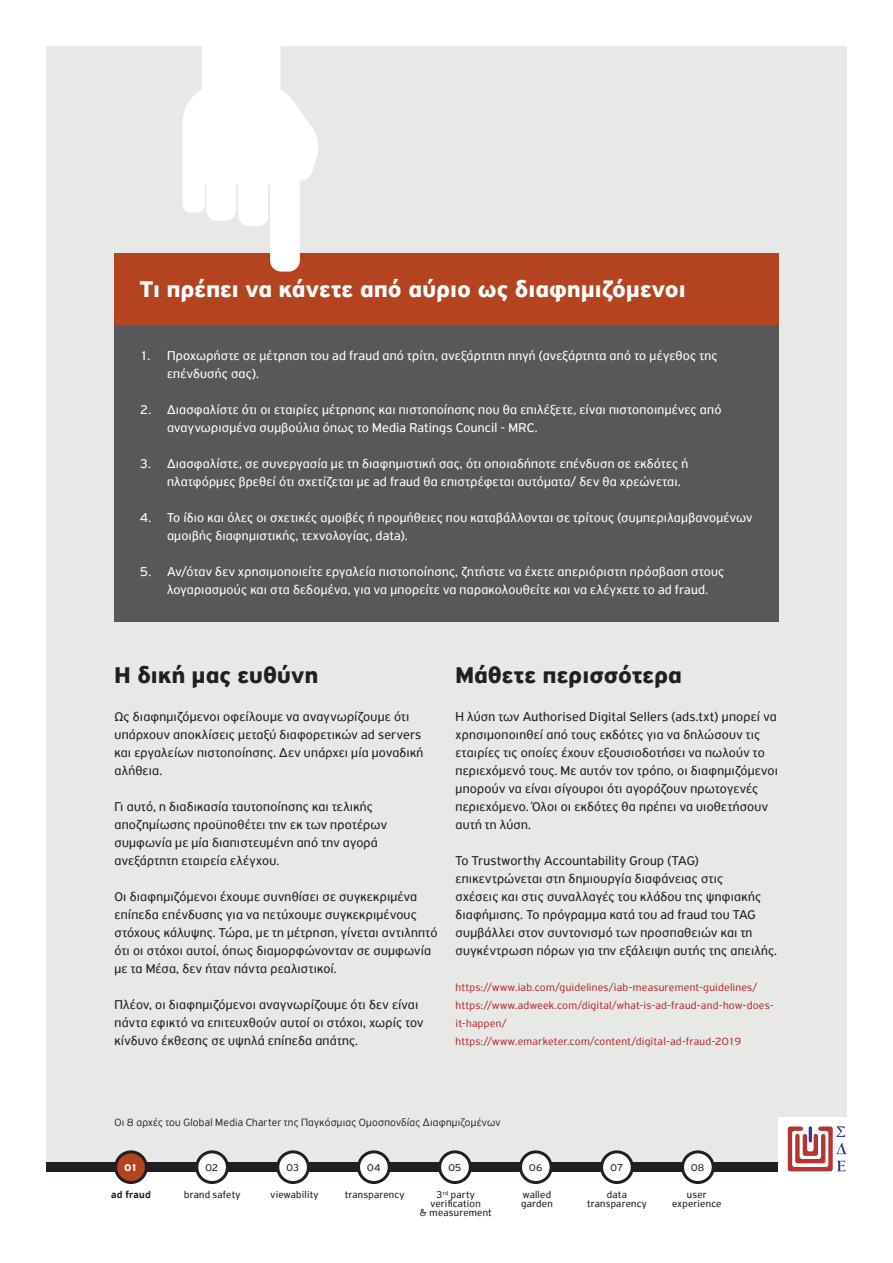
<style>
.page{position:relative;width:893px;height:1263px;background:#fff}
.page>*{position:absolute;margin:0;border:0;box-sizing:border-box;transform-origin:0 0}
.t1{font:700 24px "PF Highway Sans Pro";letter-spacing:.005em;color:#fff}
.t2{font:700 24px "PF Highway Sans Pro";letter-spacing:.005em;color:#231f20}
.t3{font:13.5px/18px "PF Highway Sans Pro";letter-spacing:.015em;color:#231f20}
.t4{font:13.5px/18px "PF Highway Sans Pro";letter-spacing:.015em;color:#fff}
.t5{font:11.25px/18px "PF Highway Sans Pro";letter-spacing:.025em;color:#b43534}
.t6{font:300 11.25px "PF Highway Sans Pro";letter-spacing:.02em;color:#231f20}
.t7{font:10.5px/9px "PF Highway Sans Pro";letter-spacing:.025em;color:#231f20;text-align:center}
.t8{font:500 10.5px "PF Highway Sans Pro";letter-spacing:.03em;color:#231f20}
.t9{font:700 10.5px "PF Highway Sans Pro";color:#fff}
</style>
<div class="page">
<div style="left:46px;top:46px;width:801px;height:1116px;background:#e8e9e7"></div>
<div style="left:114px;top:253px;width:664px;height:72px;background:#b44321"></div>
<div style="left:114px;top:325px;width:664px;height:297px;background:#57585a"></div>
<div style="left:779px;top:1117px;width:114px;height:100px;background:#fff"></div>
<svg style="left:788px;top:1126px;width:59px;height:45px"></svg>
<div style="left:46px;top:1162px;width:732px;height:9px;background:#231f20"></div>
<div style="left:116px;top:1152px;width:30px;height:30px;background:#b44321;border-radius:50%"></div>
<div style="left:114px;top:1150px;width:34px;height:34px;border:3px solid #231f20;border-radius:50%"></div>
<div style="left:197px;top:1152px;width:30px;height:30px;background:#fff;border-radius:50%"></div>
<div style="left:195px;top:1150px;width:34px;height:34px;border:3px solid #231f20;border-radius:50%"></div>
<div style="left:278px;top:1152px;width:30px;height:30px;background:#fff;border-radius:50%"></div>
<div style="left:276px;top:1150px;width:34px;height:34px;border:3px solid #231f20;border-radius:50%"></div>
<div style="left:359px;top:1152px;width:30px;height:30px;background:#fff;border-radius:50%"></div>
<div style="left:357px;top:1150px;width:34px;height:34px;border:3px solid #231f20;border-radius:50%"></div>
<div style="left:440px;top:1152px;width:30px;height:30px;background:#fff;border-radius:50%"></div>
<div style="left:438px;top:1150px;width:34px;height:34px;border:3px solid #231f20;border-radius:50%"></div>
<div style="left:520px;top:1152px;width:31px;height:30px;background:#fff;border-radius:50%"></div>
<div style="left:519px;top:1150px;width:34px;height:34px;border:3px solid #231f20;border-radius:50%"></div>
<div style="left:602px;top:1152px;width:30px;height:30px;background:#fff;border-radius:50%"></div>
<div style="left:600px;top:1150px;width:34px;height:34px;border:3px solid #231f20;border-radius:50%"></div>
<div style="left:682px;top:1152px;width:31px;height:30px;background:#fff;border-radius:50%"></div>
<div style="left:681px;top:1150px;width:34px;height:34px;border:3px solid #231f20;border-radius:50%"></div>
<svg style="left:183px;top:46px;width:135px;height:226px"></svg>
<h1 class="t1" style="left:140px;top:275px;width:547px">Τι πρέπει να κάνετε από αύριο ως διαφημιζόμενοι</h1>
<p class="t4" style="left:167px;top:347px;width:552px;text-indent:-27px">1. Προχωρήστε σε μέτρηση του ad fraud από τρίτη, ανεξάρτητη πηγή (ανεξάρτητα από το μέγεθος της επένδυσής σας).</p>
<p class="t4" style="left:167px;top:401px;width:556px;text-indent:-27px">2. Διασφαλίστε ότι οι εταιρίες μέτρησης και πιστοποίησης που θα επιλέξετε, είναι πιστοποιημένες από αναγνωρισμένα συμβούλια όπως το Media Ratings Council - MRC.</p>
<p class="t4" style="left:167px;top:455px;width:523px;text-indent:-27px">3. Διασφαλίστε, σε συνεργασία με τη διαφημιστική σας, ότι οποιαδήποτε επένδυση σε εκδότες ή πλατφόρμες βρεθεί ότι σχετίζεται με ad fraud θα επιστρέφεται αυτόματα/ δεν θα χρεώνεται.</p>
<p class="t4" style="left:167px;top:509px;width:587px;text-indent:-27px">4. Το ίδιο και όλες οι σχετικές αμοιβές ή προμήθειες που καταβάλλονται σε τρίτους (συμπεριλαμβανομένων αμοιβής διαφημιστικής, τεχνολογίας, data).</p>
<p class="t4" style="left:167px;top:563px;width:559px;text-indent:-27px">5. Αν/όταν δεν χρησιμοποιείτε εργαλεία πιστοποίησης, ζητήστε να έχετε απεριόριστη πρόσβαση στους λογαριασμούς και στα δεδομένα, για να μπορείτε να παρακολουθείτε και να ελέγχετε το ad fraud.</p>
<h1 class="t2" style="left:114px;top:661px;width:205px">Η δική μας ευθύνη</h1>
<p class="t3" style="left:114px;top:708px;width:310px">Ως διαφημιζόμενοι οφείλουμε να αναγνωρίζουμε ότι υπάρχουν αποκλίσεις μεταξύ διαφορετικών ad servers και εργαλείων πιστοποίησης. Δεν υπάρχει μία μοναδική αλήθεια.</p>
<p class="t3" style="left:114px;top:798px;width:274px">Γι αυτό, η διαδικασία ταυτοποίησης και τελικής αποζημίωσης προϋποθέτει την εκ των προτέρων συμφωνία με μία διαπιστευμένη από την αγορά ανεξάρτητη εταιρεία ελέγχου.</p>
<p class="t3" style="left:114px;top:888px;width:324px">Οι διαφημιζόμενοι έχουμε συνηθίσει σε συγκεκριμένα επίπεδα επένδυσης για να πετύχουμε συγκεκριμένους στόχους κάλυψης. Τώρα, με τη μέτρηση, γίνεται αντιληπτό ότι οι στόχοι αυτοί, όπως διαμορφώνονταν σε συμφωνία με τα Μέσα, δεν ήταν πάντα ρεαλιστικοί.</p>
<p class="t3" style="left:114px;top:996px;width:311px">Πλέον, οι διαφημιζόμενοι αναγνωρίζουμε ότι δεν είναι πάντα εφικτό να επιτευχθούν αυτοί οι στόχοι, χωρίς τον κίνδυνο έκθεσης σε υψηλά επίπεδα απάτης.</p>
<h1 class="t2" style="left:455px;top:661px;width:228px">Μάθετε περισσότερα</h1>
<p class="t3" style="left:455px;top:708px;width:324px">Η λύση των Authorised Digital Sellers (ads.txt) μπορεί να χρησιμοποιηθεί από τους εκδότες για να δηλώσουν τις εταιρίες τις οποίες έχουν εξουσιοδοτήσει να πωλούν το περιεχόμενό τους. Με αυτόν τον τρόπο, οι διαφημιζόμενοι μπορούν να είναι σίγουροι ότι αγοράζουν πρωτογενές περιεχόμενο. Όλοι οι εκδότες θα πρέπει να υιοθετήσουν αυτή τη λύση.</p>
<p class="t3" style="left:455px;top:852px;width:323px">Το Trustworthy Accountability Group (TAG) επικεντρώνεται στη δημιουργία διαφάνειας στις<br>σχέσεις και στις συναλλαγές του κλάδου της ψηφιακής διαφήμισης. Το πρόγραμμα κατά του ad fraud του TAG συμβάλλει στον συντονισμό των προσπαθειών και τη συγκέντρωση πόρων για την εξάλειψη αυτής της απειλής.</p>
<p class="t5" style="left:455px;top:979px;width:320px">https://www.iab.com/guidelines/iab-measurement-guidelines/ https://www.adweek.com/digital/what-is-ad-fraud-and-how-does&shy;it-happen/ https://www.emarketer.com/content/digital-ad-fraud-2019</p>
<p class="t6" style="left:114px;top:1116px;width:387px">Οι 8 αρχές του Global Media Charter της Παγκόσμιας Ομοσπονδίας Διαφημιζομένων</p>
<p class="t9" style="left:124px;top:1162px;width:15px">01</p>
<p class="t7" style="left:206px;top:1163px;width:14px">02</p>
<p class="t7" style="left:286px;top:1163px;width:14px">03</p>
<p class="t7" style="left:367px;top:1163px;width:15px">04</p>
<p class="t7" style="left:448px;top:1163px;width:15px">05</p>
<p class="t7" style="left:529px;top:1163px;width:15px">06</p>
<p class="t7" style="left:610px;top:1163px;width:14px">07</p>
<p class="t7" style="left:691px;top:1163px;width:15px">08</p>
<p class="t8" style="left:111px;top:1189px;width:41px">ad fraud</p>
<p class="t7" style="left:184px;top:1190px;width:58px">brand safety</p>
<p class="t7" style="left:271px;top:1190px;width:49px">viewability</p>
<p class="t7" style="left:345px;top:1190px;width:61px">transparency</p>
<p class="t7" style="left:419px;top:1190px;width:74px">3<sup>rd</sup> party verification<br>&amp; measurement</p>
<p class="t7" style="left:521px;top:1190px;width:33px;text-align:left">walled garden</p>
<p class="t7" style="left:587px;top:1190px;width:61px">data transparency</p>
<p class="t7" style="left:672px;top:1190px;width:51px">user experience</p>
</div>
